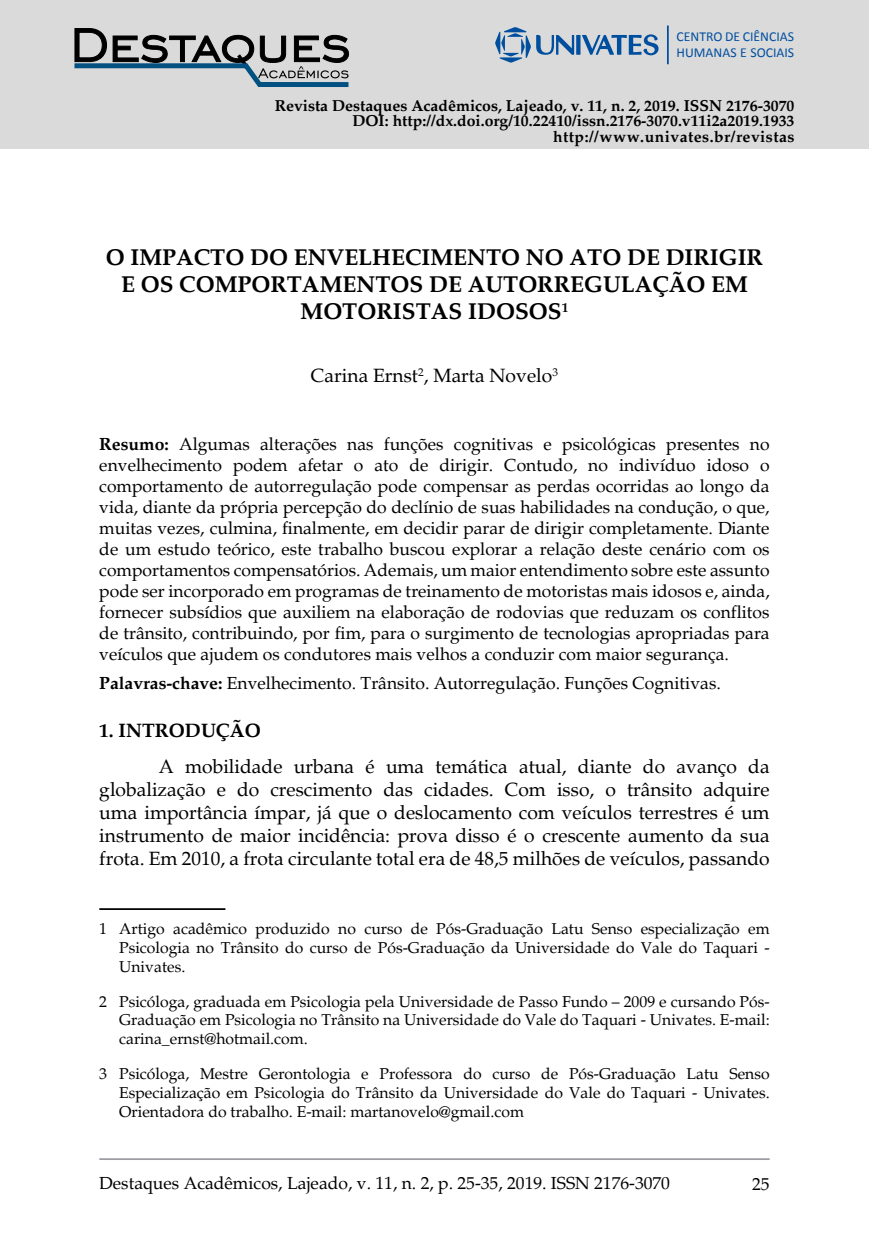
<style>
.page{position:relative;width:869px;height:1241px;background:#fff}
.page>*{position:absolute;margin:0;border:0;box-sizing:border-box;transform-origin:0 0}
.t1{font:700 22.75px/27.3px "Palatino";color:#000;text-align:center}
.t2{font:19.25px/23.1px "Palatino";color:#000;text-align:justify}
.t3{font:700 19.25px "Palatino";color:#000}
.t4{font:17.5px/21px "Palatino";color:#000;text-align:justify}
.t5{font:15.75px/18.9px "Palatino";color:#000;text-align:justify}
.t6{font:700 15.75px/15.8px "Palatino";color:#000;text-align:right}
.t7{font:13.65px/16.4px "Calibri";color:#004f9f}
.s1{font-weight:700}
</style>
<div class="page">
<hr style="left:99px;top:1157px;width:670px;height:2px;background:#9c9da2">
<div style="left:0;top:0;width:868px;height:149px;background:#dadada"></div>
<svg style="left:576px;top:35px;width:4px;height:20px"></svg>
<svg style="left:536px;top:35px;width:38px;height:20px"></svg>
<svg style="left:582px;top:34px;width:76px;height:21px"></svg>
<svg style="left:495px;top:27px;width:35px;height:36px"></svg>
<hr style="left:666px;top:25px;width:2px;height:39px;background:#004f9f">
<svg style="left:74px;top:28px;width:275px;height:59px"></svg>
<hr style="left:99px;top:908px;width:126px;height:1px;background:#000">
<p class="t7" style="left:676px;top:28px;width:119px">CENTRO DE CIÊNCIAS<br>HUMANAS E SOCIAIS</p>
<p class="t6" style="left:274px;top:98px;width:521px">Revista Destaques Acadêmicos, Lajeado, v. 11, n. 2, 2019. ISSN 2176-3070<br>DOI: http://dx.doi.org/10.22410/issn.2176-3070.v11i2a2019.1933 http://www.univates.br/revistas</p>
<h1 class="t1" style="left:106px;top:243px;width:658px">O IMPACTO DO ENVELHECIMENTO NO ATO DE DIRIGIR<br>E OS COMPORTAMENTOS DE AUTORREGULAÇÃO EM<br>MOTORISTAS IDOSOS<sup>1</sup></h1>
<p class="t2" style="left:311px;top:364px;width:248px">Carina Ernst<sup>2</sup>, Marta Novelo<sup>3</sup></p>
<p class="t4" style="left:99px;top:434px;width:671px"><span class="s1">Resumo:</span> Algumas alterações nas funções cognitivas e psicológicas presentes no envelhecimento podem afetar o ato de dirigir. Contudo, no indivíduo idoso o comportamento de autorregulação pode compensar as perdas ocorridas ao longo da vida, diante da própria percepção do declínio de suas habilidades na condução, o que, muitas vezes, culmina, finalmente, em decidir parar de dirigir completamente. Diante de um estudo teórico, este trabalho buscou explorar a relação deste cenário com os comportamentos compensatórios. Ademais, um maior entendimento sobre este assunto pode ser incorporado em programas de treinamento de motoristas mais idosos e, ainda, fornecer subsídios que auxiliem na elaboração de rodovias que reduzam os conflitos de trânsito, contribuindo, por fim, para o surgimento de tecnologias apropriadas para veículos que ajudem os condutores mais velhos a conduzir com maior segurança.</p>
<p class="t4" style="left:99px;top:672px;width:622px"><span class="s1">Palavras-chave:</span> Envelhecimento. Trânsito. Autorregulação. Funções Cognitivas.</p>
<p class="t3" style="left:99px;top:719px;width:163px">1. INTRODUÇÃO</p>
<p class="t2" style="left:99px;top:754px;width:671px;text-indent:60px">A mobilidade urbana é uma temática atual, diante do avanço da globalização e do crescimento das cidades. Com isso, o trânsito adquire uma importância ímpar, já que o deslocamento com veículos terrestres é um instrumento de maior incidência: prova disso é o crescente aumento da sua frota. Em 2010, a frota circulante total era de 48,5 milhões de veículos, passando</p>
<p class="t5" style="left:119px;top:919px;width:651px;text-indent:-20px">1 Artigo acadêmico produzido no curso de Pós-Graduação Latu Senso especialização em Psicologia no Trânsito do curso de Pós-Graduação da Universidade do Vale do Taquari - Univates.</p>
<p class="t5" style="left:119px;top:991px;width:651px;text-indent:-20px">2 Psicóloga, graduada em Psicologia pela Universidade de Passo Fundo – 2009 e cursando Pós-Graduação em Psicologia no Trânsito na Universidade do Vale do Taquari - Univates. E-mail: carina_ernst@hotmail.com.</p>
<p class="t5" style="left:119px;top:1064px;width:651px;text-indent:-20px">3 Psicóloga, Mestre Gerontologia e Professora do curso de Pós-Graduação Latu Senso Especialização em Psicologia do Trânsito da Universidade do Vale do Taquari - Univates.<br>Orientadora do trabalho. E-mail: martanovelo@gmail.com</p>
<p class="t4" style="left:99px;top:1172px;width:572px">Destaques Acadêmicos, Lajeado, v. 11, n. 2, p. 25-35, 2019. ISSN 2176-3070</p>
<p class="t4" style="left:751px;top:1173px;width:19px">25</p>
</div>
